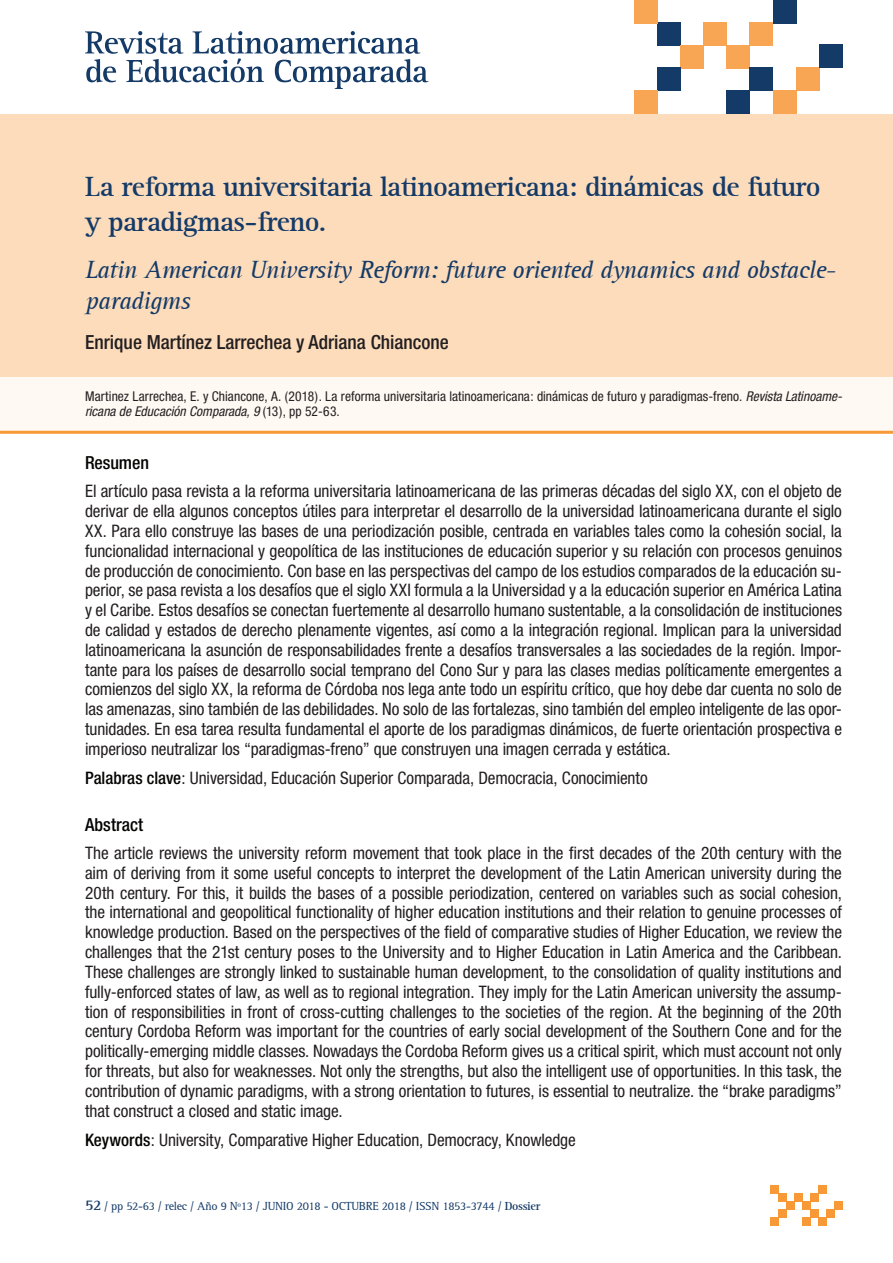
<style>
.page{position:relative;width:893px;height:1263px;background:#fff}
.page>*{position:absolute;margin:0;border:0;box-sizing:border-box;transform-origin:0 0}
.t1{font:700 28.5px/34.2px "AT Rotis Serif";letter-spacing:-.025em;color:#143a67}
.t2{font:italic 25.5px/30.6px "AT Rotis Serif";letter-spacing:-.025em;color:#143a67}
.t3{font:500 condensed 19.5px "Helvetica Neue";color:#231f20}
.t4{font:500 condensed 18px "Helvetica Neue";letter-spacing:-.005em;color:#040503}
.t5{font:condensed 17.25px/19.8px "Helvetica Neue";letter-spacing:-.005em;color:#231f20;text-align:justify}
.t6{font:condensed 13.5px/15px "Helvetica Neue";letter-spacing:.005em;color:#231f20}
.t7{font:12px "AT Rotis Serif";letter-spacing:-.025em;color:#143a67}
.s1{font-style:italic}
.s2{font-weight:500;color:#040503}
.s3{font-weight:700;font-size:15px}
.s4{font-weight:700}
</style>
<div class="page">
<svg style="left:85px;top:31px;width:343px;height:58px"></svg>
<div style="left:657px;top:23px;width:23px;height:23px;background:#143a67"></div>
<div style="left:680px;top:45px;width:24px;height:23px;background:#f9a654"></div>
<div style="left:657px;top:68px;width:23px;height:23px;background:#143a67"></div>
<div style="left:634px;top:91px;width:23px;height:23px;background:#f9a654"></div>
<div style="left:704px;top:22px;width:23px;height:24px;background:#f9a654"></div>
<div style="left:727px;top:45px;width:23px;height:23px;background:#f9a654"></div>
<div style="left:750px;top:22px;width:23px;height:24px;background:#f9a654"></div>
<div style="left:773px;top:0;width:23px;height:23px;background:#143a67"></div>
<div style="left:750px;top:68px;width:23px;height:23px;background:#143a67"></div>
<div style="left:727px;top:91px;width:23px;height:23px;background:#143a67"></div>
<div style="left:773px;top:91px;width:23px;height:23px;background:#f9a654"></div>
<div style="left:796px;top:67px;width:23px;height:24px;background:#f9a654"></div>
<div style="left:819px;top:45px;width:23px;height:23px;background:#143a67"></div>
<div style="left:634px;top:0;width:23px;height:23px;background:#f9a654"></div>
<div style="left:778px;top:1193px;width:8px;height:8px;background:#f89937"></div>
<div style="left:786px;top:1201px;width:8px;height:8px;background:#f89937"></div>
<div style="left:778px;top:1209px;width:8px;height:8px;background:#f89937"></div>
<div style="left:770px;top:1217px;width:8px;height:8px;background:#f89937"></div>
<div style="left:794px;top:1193px;width:8px;height:8px;background:#f89937"></div>
<div style="left:802px;top:1201px;width:8px;height:8px;background:#f89937"></div>
<div style="left:810px;top:1193px;width:8px;height:8px;background:#f89937"></div>
<div style="left:818px;top:1186px;width:8px;height:8px;background:#f89937"></div>
<div style="left:810px;top:1209px;width:8px;height:8px;background:#f89937"></div>
<div style="left:802px;top:1217px;width:8px;height:8px;background:#f89937"></div>
<div style="left:818px;top:1217px;width:8px;height:8px;background:#f89937"></div>
<div style="left:826px;top:1209px;width:8px;height:8px;background:#f89937"></div>
<div style="left:834px;top:1201px;width:8px;height:8px;background:#f89937"></div>
<div style="left:770px;top:1186px;width:8px;height:8px;background:#f89937"></div>
<div style="left:0;top:114px;width:893px;height:300px;background:#fddcbb"></div>
<div style="left:0;top:378px;width:893px;height:56px;background:#fef9f2"></div>
<hr style="left:0;top:431px;width:893px;height:3px;background:#f89937">
<h1 class="t1" style="left:85px;top:170px;width:737px">La reforma universitaria latinoamericana: dinámicas de futuro y paradigmas-freno.</h1>
<h2 class="t2" style="left:85px;top:255px;width:752px">Latin American University Reform: future oriented dynamics and obstacle&shy;paradigms</h2>
<p class="t3" style="left:85px;top:331px;width:365px">Enrique Martínez Larrechea y Adriana Chiancone</p>
<p class="t6" style="left:85px;top:389px;width:759px">Martinez Larrechea, E. y Chiancone, A. (2018). La reforma universitaria latinoamericana: dinámicas de futuro y paradigmas-freno. <span class="s1">Revista Latinoame&shy;ricana de Educación Comparada, 9</span> (13), pp 52-63.</p>
<p class="t4" style="left:85px;top:452px;width:66px">Resumen</p>
<p class="t5" style="left:85px;top:481px;width:758px">El artículo pasa revista a la reforma universitaria latinoamericana de las primeras décadas del siglo XX, con el objeto de derivar de ella algunos conceptos útiles para interpretar el desarrollo de la universidad latinoamericana durante el siglo XX. Para ello construye las bases de una periodización posible, centrada en variables tales como la cohesión social, la funcionalidad internacional y geopolítica de las instituciones de educación superior y su relación con procesos genuinos de producción de conocimiento. Con base en las perspectivas del campo de los estudios comparados de la educación su&shy;perior, se pasa revista a los desafíos que el siglo XXI formula a la Universidad y a la educación superior en América Latina y el Caribe. Estos desafíos se conectan fuertemente al desarrollo humano sustentable, a la consolidación de instituciones de calidad y estados de derecho plenamente vigentes, así como a la integración regional. Implican para la universidad latinoamericana la asunción de responsabilidades frente a desafíos transversales a las sociedades de la región. Impor&shy;tante para los países de desarrollo social temprano del Cono Sur y para las clases medias políticamente emergentes a comienzos del siglo XX, la reforma de Córdoba nos lega ante todo un espíritu crítico, que hoy debe dar cuenta no solo de las amenazas, sino también de las debilidades. No solo de las fortalezas, sino también del empleo inteligente de las opor&shy;tunidades. En esa tarea resulta fundamental el aporte de los paradigmas dinámicos, de fuerte orientación prospectiva e imperioso neutralizar los “paradigmas-freno” que construyen una imagen cerrada y estática.</p>
<p class="t5" style="left:85px;top:768px;width:564px"><span class="s2">Palabras clave</span>: Universidad, Educación Superior Comparada, Democracia, Conocimiento</p>
<p class="t4" style="left:85px;top:814px;width:60px">Abstract</p>
<p class="t5" style="left:85px;top:843px;width:758px">The article reviews the university reform movement that took place in the first decades of the 20th century with the aim of deriving from it some useful concepts to interpret the development of the Latin American university during the 20th century. For this, it builds the bases of a possible periodization, centered on variables such as social cohesion, the international and geopolitical functionality of higher education institutions and their relation to genuine processes of knowledge production. Based on the perspectives of the field of comparative studies of Higher Education, we review the challenges that the 21st century poses to the University and to Higher Education in Latin America and the Caribbean.<br>These challenges are strongly linked to sustainable human development, to the consolidation of quality institutions and fully-enforced states of law, as well as to regional integration. They imply for the Latin American university the assump&shy;tion of responsibilities in front of cross-cutting challenges to the societies of the region. At the beginning of the 20th century Cordoba Reform was important for the countries of early social development of the Southern Cone and for the politically-emerging middle classes. Nowadays the Cordoba Reform gives us a critical spirit, which must account not only for threats, but also for weaknesses. Not only the strengths, but also the intelligent use of opportunities. In this task, the contribution of dynamic paradigms, with a strong orientation to futures, is essential to neutralize. the “brake paradigms” that construct a closed and static image.</p>
<p class="t5" style="left:85px;top:1130px;width:492px"><span class="s2">Keywords</span>: University, Comparative Higher Education, Democracy, Knowledge</p>
<p class="t7" style="left:85px;top:1199px;width:457px"><span class="s3">52</span> / pp 52-63 / relec / Año 9 Nº13 / JUNIO 2018 - OCTUBRE 2018 / ISSN 1853-3744 / <span class="s4">Dossier</span></p>
</div>
